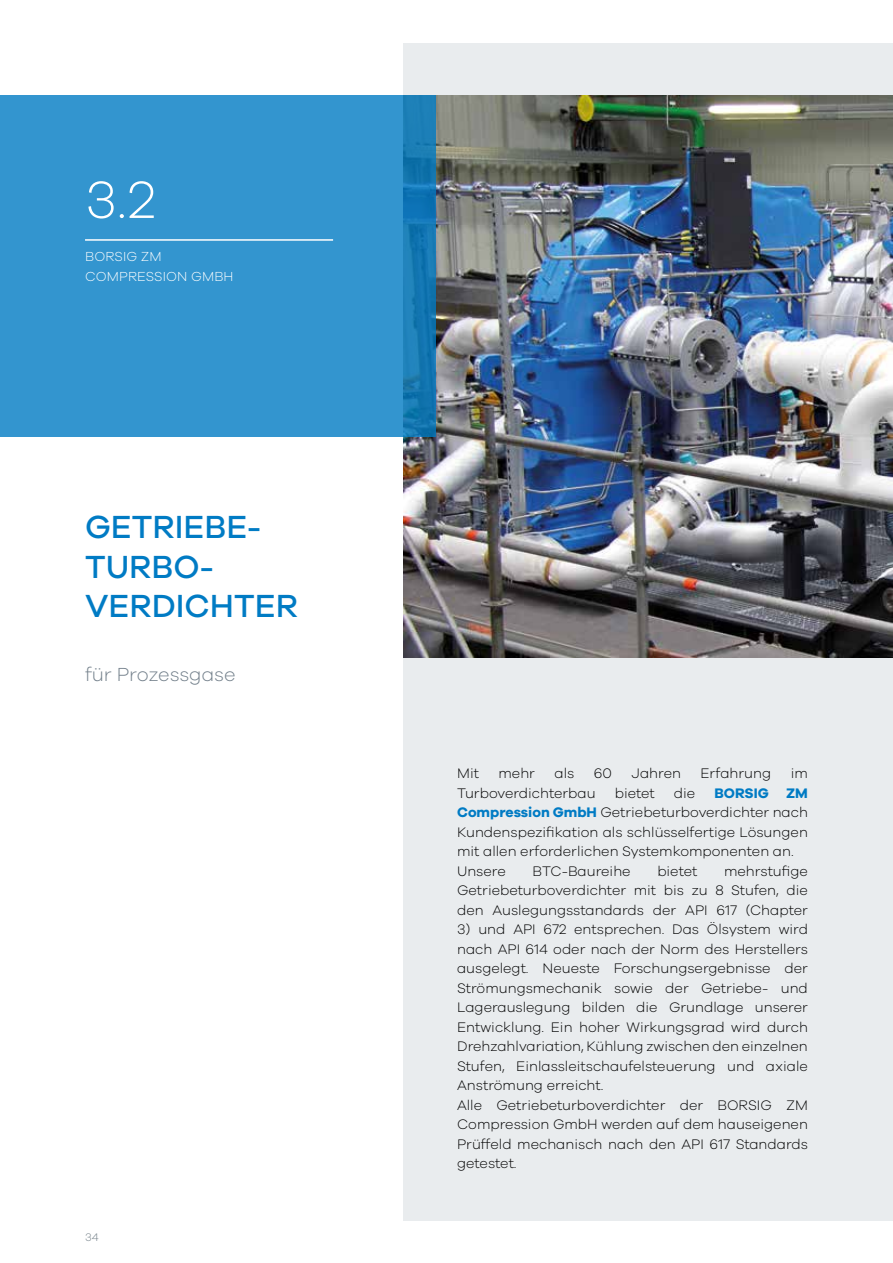
<style>
.page{position:relative;width:893px;height:1263px;background:#fff}
.page>*{position:absolute;margin:0;border:0;box-sizing:border-box;transform-origin:0 0}
.t1{font:300 54px "Galano Grotesque";color:#fff}
.t2{font:500 33px/39.6px "Galano Grotesque";color:#007bc4}
.t3{font:300 19.5px "Galano Grotesque";color:#73808b}
.t4{font:300 14.25px/19.5px "Galano Grotesque";color:#000}
.t5{font:300 13.5px/19.5px "Galano Grotesque";letter-spacing:.01em;color:#fff}
.t6{font:300 11.25px "Galano Grotesque";color:#717e86}
.s1{font-weight:700;color:#007bc4}
</style>
<div class="page">
<div style="left:404px;top:43px;width:489px;height:1177px;background:#e9ecee"></div>
<img style="left:404px;top:96px;width:489px;height:561px">
<svg style="left:0;top:96px;width:436px;height:341px;background:#3092cc"></svg>
<hr style="left:85px;top:239px;width:248px;height:2px;background:#fff">
<h1 class="t1" style="left:85px;top:167px;width:72px">3.2</h1>
<p class="t5" style="left:85px;top:246px;width:150px">BORSIG ZM<br>COMPRESSION GMBH</p>
<h2 class="t2" style="left:85px;top:506px;width:214px">GETRIEBE-<br>TURBO-<br>VERDICHTER</h2>
<h3 class="t3" style="left:85px;top:663px;width:152px">für Prozessgase</h3>
<p class="t6" style="left:85px;top:1231px;width:15px">34</p>
<p class="t4" style="left:457px;top:763px;width:23px">Mit</p>
<p class="t4" style="left:498px;top:763px;width:38px">mehr</p>
<p class="t4" style="left:555px;top:763px;width:21px">als</p>
<p class="t4" style="left:594px;top:763px;width:20px">60</p>
<p class="t4" style="left:632px;top:763px;width:51px">Jahren</p>
<p class="t4" style="left:700px;top:763px;width:72px">Erfahrung</p>
<p class="t4" style="left:791px;top:763px;width:19px">im</p>
<p class="t4" style="left:457px;top:783px;width:140px">Turboverdichterbau</p>
<p class="t4" style="left:615px;top:783px;width:42px">bietet</p>
<p class="t4" style="left:674px;top:783px;width:23px">die</p>
<p class="t4" style="left:457px;top:783px;width:352px;text-indent:257px"><span class="s1">BORSIG ZM Compression GmbH</span> Getriebeturboverdichter nach Kundenspezifikation als schlüsselfertige Lösungen mit allen erforderlichen Systemkomponenten an.<br>Unsere</p>
<p class="t4" style="left:457px;top:861px;width:352px;text-align:justify;text-indent:267px">mehrstufige Getriebeturboverdichter mit bis zu 8 Stufen, die den Auslegungsstandards der API 617 (Chapter</p>
<p class="t4" style="left:457px;top:919px;width:352px">3) und API 672 entsprechen. Das Ölsystem wird nach API 614 oder nach der Norm des Herstellers ausgelegt. Neueste Forschungsergebnisse der Strömungsmechanik sowie der Getriebe- und Lagerauslegung bilden die Grundlage unserer Entwicklung. Ein hoher Wirkungsgrad wird durch Drehzahlvariation, Kühlung zwischen den einzelnen Stufen, Einlassleitschaufelsteuerung und axiale Anströmung erreicht.<br>Alle Getriebeturboverdichter der BORSIG ZM Compression GmbH werden auf dem hauseigenen Prüffeld mechanisch nach den API 617 Standards getestet.</p>
<p class="t4" style="left:532px;top:861px;width:100px">BTC-Baureihe</p>
<p class="t4" style="left:657px;top:861px;width:42px">bietet</p>
</div>
